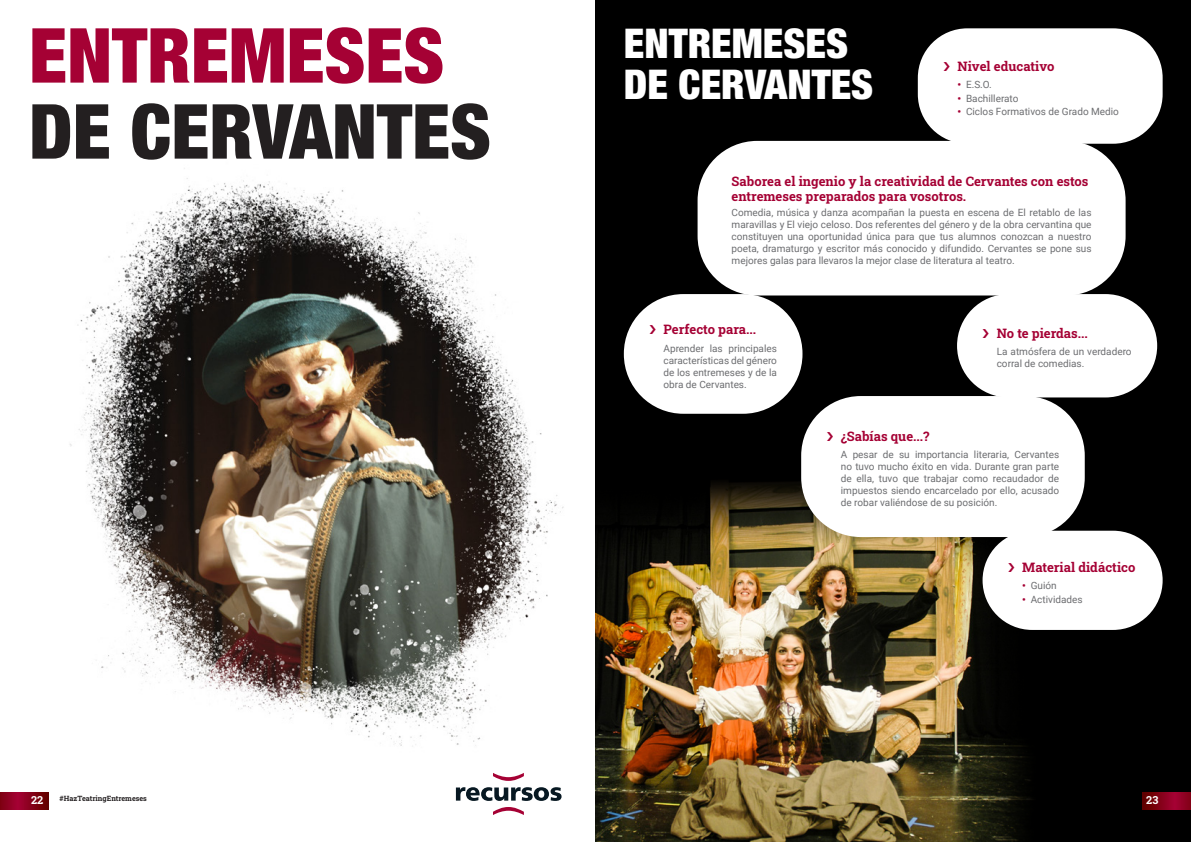
<style>
.page{position:relative;width:1191px;height:842px;background:#fff}
.page>*{position:absolute;margin:0;border:0;box-sizing:border-box;transform-origin:0 0}
.TITOL_CARA{font:900 condensed 76px "Helvetica Neue LT Std";color:#231f20}
.TITOL_CARA-2{font:900 condensed 76px "Helvetica Neue LT Std";color:#a50134}
.titol{font:900 condensed 41px "Helvetica Neue LT Std";color:#fff}
.COS_ENTRADA{font:13px/15.6px "Roboto Slab";color:#a50134}
.t1{font:11px "Roboto Slab";color:#fff}
.COS{font:10px/12px "Roboto";color:#6c6d70;text-align:justify}
.tick-cos{font:10px/12px "Roboto";color:#6c6d70;text-align:justify}
.CONTACTO{font:7.2px "Roboto Slab";color:#231f20}
.s1{font-weight:900;color:#a50134}
</style>
<div class="page">
<img style="left:0;top:141px;width:564px;height:669px">
<div style="left:595px;top:0;width:596px;height:842px;background:#000"></div>
<img style="left:595px;top:417px;width:518px;height:425px">
<div style="left:443px;top:761px;width:131px;height:66px;background:#fff"></div>
<svg style="left:456px;top:787px;width:105px;height:14px"></svg>
<svg style="left:493px;top:773px;width:31px;height:8px"></svg>
<svg style="left:493px;top:807px;width:31px;height:8px"></svg>
<svg style="left:0;top:792px;width:48px;height:17px"></svg>
<svg style="left:1142px;top:792px;width:49px;height:17px"></svg>
<div style="left:919px;top:30px;width:242px;height:112px;background:#fff;border-radius:48px"></div>
<div style="left:917px;top:28px;width:245px;height:116px;border:3px solid #fff;border-radius:48px"></div>
<div style="left:699px;top:142px;width:425px;height:152px;background:#fff;border-radius:58px"></div>
<div style="left:697px;top:141px;width:428px;height:154px;border:3px solid #fff;border-radius:58px"></div>
<div style="left:625px;top:295px;width:176px;height:117px;background:#fff;border-radius:58px"></div>
<div style="left:624px;top:294px;width:178px;height:120px;border:3px solid #fff;border-radius:58px"></div>
<div style="left:958px;top:295px;width:197px;height:101px;background:#fff;border-radius:50px"></div>
<div style="left:957px;top:294px;width:200px;height:103px;border:3px solid #fff;border-radius:50px"></div>
<div style="left:802px;top:397px;width:281px;height:139px;background:#fff;border-radius:58px"></div>
<div style="left:801px;top:396px;width:283px;height:141px;border:3px solid #fff;border-radius:58px"></div>
<div style="left:984px;top:532px;width:177px;height:97px;background:#fff;border-radius:48px"></div>
<div style="left:982px;top:531px;width:180px;height:99px;border:3px solid #fff;border-radius:48px"></div>
<p class="TITOL_CARA-2" style="left:29px;top:9px;width:416px">ENTREMESES</p>
<p class="TITOL_CARA" style="left:29px;top:85px;width:463px">DE CERVANTES</p>
<p class="titol" style="left:624px;top:18px;width:226px">ENTREMESES</p>
<p class="titol" style="left:624px;top:59px;width:251px">DE CERVANTES</p>
<p class="COS_ENTRADA" style="left:957px;top:58px;width:99px">Nivel educativo</p>
<p class="COS" style="left:957px;top:78px;width:36px"><span class="s1">•</span> E.S.O.</p>
<p class="COS" style="left:957px;top:92px;width:62px"><span class="s1">•</span> Bachillerato</p>
<p class="COS" style="left:957px;top:105px;width:163px"><span class="s1">•</span> Ciclos Formativos de Grado Medio</p>
<p class="COS_ENTRADA" style="left:731px;top:173px;width:358px">Saborea el ingenio y la creatividad de Cervantes con estos entremeses preparados para vosotros.</p>
<p class="COS" style="left:731px;top:206px;width:361px">Comedia, música y danza acompañan la puesta en escena de El retablo de las maravillas y El viejo celoso. Dos referentes del género y de la obra cervantina que constituyen una oportunidad única para que tus alumnos conozcan a nuestro poeta, dramaturgo y escritor más conocido y difundido. Cervantes se pone sus mejores galas para llevaros la mejor clase de literatura al teatro.</p>
<p class="COS_ENTRADA" style="left:663px;top:321px;width:94px">Perfecto para...</p>
<p class="tick-cos" style="left:663px;top:342px;width:115px">Aprender las principales características del género de los entremeses y de la obra de Cervantes.</p>
<p class="COS_ENTRADA" style="left:996px;top:325px;width:93px">No te pierdas...</p>
<p class="tick-cos" style="left:996px;top:345px;width:136px">La atmósfera de un verdadero corral de comedias.</p>
<p class="COS_ENTRADA" style="left:841px;top:428px;width:90px">¿Sabías que...?</p>
<p class="tick-cos" style="left:841px;top:448px;width:220px">A pesar de su importancia literaria, Cervantes no tuvo mucho éxito en vida. Durante gran parte de ella, tuvo que trabajar como recaudador de impuestos siendo encarcelado por ello, acusado de robar valiéndose de su posición.</p>
<p class="COS_ENTRADA" style="left:1022px;top:559px;width:115px">Material didáctico</p>
<p class="COS" style="left:1022px;top:579px;width:36px"><span class="s1">•</span> Guión</p>
<p class="COS" style="left:1022px;top:593px;width:62px"><span class="s1">•</span> Actividades</p>
<p class="t1" style="left:31px;top:792px;width:14px">22</p>
<p class="CONTACTO" style="left:60px;top:794px;width:89px">#HazTeatringEntremeses</p>
<p class="t1" style="left:1146px;top:792px;width:14px">23</p>
</div>
